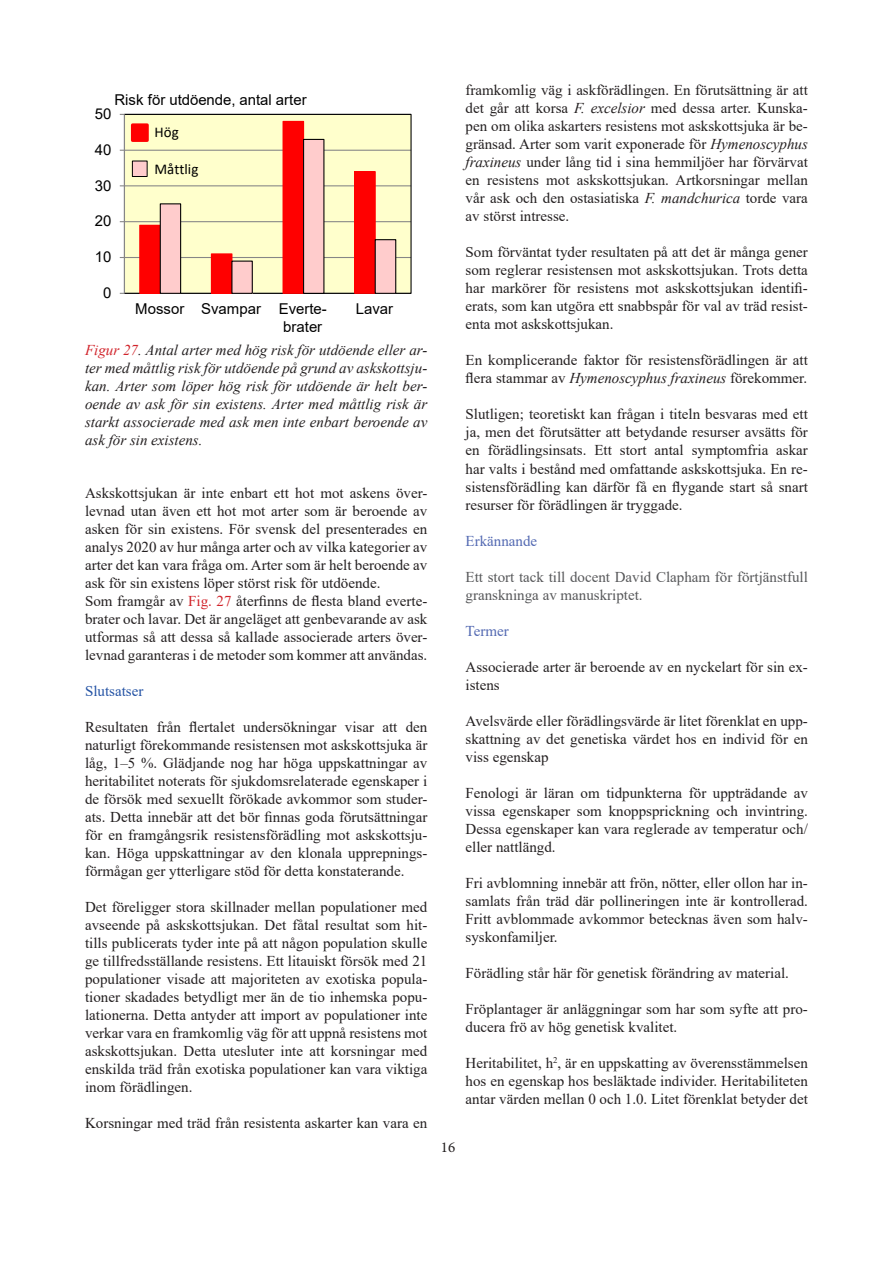
<style>
.page{position:relative;width:893px;height:1263px;background:#fff}
.page>*{position:absolute;margin:0;border:0;box-sizing:border-box;transform-origin:0 0}
.t1{font:15px/18px "Times New Roman";color:#231f20;text-align:justify}
.t2{font:italic 15px/18px "Times New Roman";color:#231f20;text-align:justify}
.t3{font:15px/18px "Times New Roman";color:#57585a}
.t4{font:15px/18px "Arial";color:#000}
.t5{font:15px "Times New Roman";color:#5369b2}
.t6{font:15px "Times New Roman";color:#2352a4}
.t7{font:15px "Calibri";color:#000}
.t8{font:15px "Minion Pro";color:#231f20}
.s1{color:#d1232a}
.s2{font-style:italic}
</style>
<div class="page">
<div style="left:124px;top:114px;width:287px;height:179px;background:#ffc"></div>
<hr style="left:124px;top:257px;width:287px;height:1px;background:#868686">
<hr style="left:124px;top:221px;width:287px;height:1px;background:#868686">
<hr style="left:124px;top:185px;width:287px;height:1px;background:#868686">
<hr style="left:124px;top:150px;width:287px;height:1px;background:#868686">
<div style="left:124px;top:114px;width:288px;height:180px;border:1px solid #000"></div>
<div style="left:140px;top:225px;width:20px;height:68px;background:#f00"></div>
<div style="left:139px;top:225px;width:22px;height:69px;border:1px solid #f00"></div>
<div style="left:211px;top:254px;width:21px;height:39px;background:#f00"></div>
<div style="left:211px;top:253px;width:21px;height:41px;border:1px solid #f00"></div>
<div style="left:283px;top:121px;width:21px;height:172px;background:#f00"></div>
<div style="left:282px;top:121px;width:22px;height:173px;border:1px solid #f00"></div>
<div style="left:355px;top:172px;width:20px;height:121px;background:#f00"></div>
<div style="left:354px;top:171px;width:22px;height:123px;border:1px solid #f00"></div>
<div style="left:160px;top:204px;width:21px;height:89px;background:#fcc"></div>
<div style="left:160px;top:203px;width:21px;height:91px;border:1px solid #000"></div>
<div style="left:232px;top:261px;width:20px;height:32px;background:#fcc"></div>
<div style="left:231px;top:261px;width:22px;height:33px;border:1px solid #000"></div>
<div style="left:304px;top:139px;width:20px;height:154px;background:#fcc"></div>
<div style="left:303px;top:139px;width:21px;height:155px;border:1px solid #000"></div>
<div style="left:375px;top:240px;width:21px;height:53px;background:#fcc"></div>
<div style="left:375px;top:239px;width:21px;height:55px;border:1px solid #000"></div>
<hr style="left:124px;top:114px;width:1px;height:179px;background:#868686">
<div style="left:131px;top:123px;width:18px;height:19px;background:#f00;border:3px solid #f00"></div>
<div style="left:132px;top:161px;width:15px;height:15px;background:#fcc"></div>
<div style="left:132px;top:161px;width:15px;height:16px;border:1px solid #000"></div>
<p class="t4" style="left:114px;top:91px;width:194px">Risk för utdöende, antal arter</p>
<p class="t4" style="left:95px;top:105px;width:18px">50</p>
<p class="t4" style="left:95px;top:140px;width:18px">40</p>
<p class="t4" style="left:95px;top:176px;width:18px">30</p>
<p class="t4" style="left:95px;top:212px;width:18px">20</p>
<p class="t4" style="left:95px;top:248px;width:18px">10</p>
<p class="t4" style="left:103px;top:284px;width:10px">0</p>
<p class="t7" style="left:154px;top:122px;width:26px">Hög</p>
<p class="t7" style="left:154px;top:158px;width:45px">Måttlig</p>
<p class="t4" style="left:283px;top:299px;width:45px;text-indent:-148px">Mossor Svampar Everte&shy;brater</p>
<p class="t4" style="left:356px;top:299px;width:39px">Lavar</p>
<p class="t2" style="left:85px;top:340px;width:344px"><span class="s1">Figur 27</span>. Antal arter med hög risk för utdöende eller ar&shy;ter med måttlig risk för utdöende på grund av askskottsju&shy;kan. Arter som löper hög risk för utdöende är helt ber&shy;oende av ask för sin existens. Arter med måttlig risk är starkt associerade med ask men inte enbart beroende av ask för sin existens.</p>
<p class="t1" style="left:85px;top:484px;width:344px">Askskottsjukan är inte enbart ett hot mot askens över&shy;levnad utan även ett hot mot arter som är beroende av asken för sin existens. För svensk del presenterades en analys 2020 av hur många arter och av vilka kategorier av arter det kan vara fråga om. Arter som är helt beroende av ask för sin existens löper störst risk för utdöende.</p>
<p class="t1" style="left:85px;top:592px;width:344px">Som framgår av <span class="s1">Fig. 27</span> återfinns de flesta bland everte&shy;brater och lavar. Det är angeläget att genbevarande av ask utformas så att dessa så kallade associerade arters över&shy;levnad garanteras i de metoder som kommer att användas.</p>
<p class="t6" style="left:85px;top:681px;width:60px">Slutsatser</p>
<p class="t1" style="left:85px;top:718px;width:344px">Resultaten från flertalet undersökningar visar att den naturligt förekommande resistensen mot askskottsjuka är låg, 1–5 %. Glädjande nog har höga uppskattningar av heritabilitet noterats för sjukdomsrelaterade egenskaper i de försök med sexuellt förökade avkommor som studer&shy;ats. Detta innebär att det bör finnas goda förutsättningar för en framgångsrik resistensförädling mot askskottsju&shy;kan. Höga uppskattningar av den klonala upprepnings&shy;förmågan ger ytterligare stöd för detta konstaterande.</p>
<p class="t1" style="left:85px;top:898px;width:344px">Det föreligger stora skillnader mellan populationer med avseende på askskottsjukan. Det fåtal resultat som hit&shy;tills publicerats tyder inte på att någon population skulle ge tillfredsställande resistens. Ett litauiskt försök med 21 populationer visade att majoriteten av exotiska popula&shy;tioner skadades betydligt mer än de tio inhemska popu&shy;lationerna. Detta antyder att import av populationer inte verkar vara en framkomlig väg för att uppnå resistens mot askskottsjukan. Detta utesluter inte att korsningar med enskilda träd från exotiska populationer kan vara viktiga inom förädlingen.</p>
<p class="t1" style="left:85px;top:1114px;width:344px">Korsningar med träd från resistenta askarter kan vara en</p>
<p class="t1" style="left:466px;top:81px;width:344px">framkomlig väg i askförädlingen. En förutsättning är att det går att korsa <span class="s2">F. excelsior</span> med dessa arter. Kunska&shy;pen om olika askarters resistens mot askskottsjuka är be&shy;gränsad. Arter som varit exponerade för <span class="s2">Hymenoscyphus fraxineus</span> under lång tid i sina hemmiljöer har förvärvat en resistens mot askskottsjukan. Artkorsningar mellan vår ask och den ostasiatiska <span class="s2">F. mandchurica</span> torde vara av störst intresse.</p>
<p class="t1" style="left:466px;top:243px;width:344px">Som förväntat tyder resultaten på att det är många gener som reglerar resistensen mot askskottsjukan. Trots detta har markörer för resistens mot askskottsjukan identifi&shy;erats, som kan utgöra ett snabbspår för val av träd resist&shy;enta mot askskottsjukan.</p>
<p class="t1" style="left:466px;top:351px;width:344px">En komplicerande faktor för resistensförädlingen är att flera stammar av <span class="s2">Hymenoscyphus fraxineus</span> förekommer.</p>
<p class="t1" style="left:466px;top:405px;width:344px">Slutligen; teoretiskt kan frågan i titeln besvaras med ett ja, men det förutsätter att betydande resurser avsätts för en förädlingsinsats. Ett stort antal symptomfria askar har valts i bestånd med omfattande askskottsjuka. En re&shy;sistensförädling kan därför få en flygande start så snart resurser för förädlingen är tryggade.</p>
<p class="t5" style="left:466px;top:530px;width:73px">Erkännande</p>
<p class="t3" style="left:466px;top:567px;width:344px">Ett stort tack till docent David Clapham för förtjänstfull granskninga av manuskriptet.</p>
<p class="t5" style="left:466px;top:620px;width:45px">Termer</p>
<p class="t1" style="left:466px;top:657px;width:344px">Associerade arter är beroende av en nyckelart för sin ex&shy;istens</p>
<p class="t1" style="left:466px;top:711px;width:344px">Avelsvärde eller förädlingsvärde är litet förenklat en upp&shy;skattning av det genetiska värdet hos en individ för en viss egenskap</p>
<p class="t1" style="left:466px;top:783px;width:344px">Fenologi är läran om tidpunkterna för uppträdande av vissa egenskaper som knoppsprickning och invintring.<br>Dessa egenskaper kan vara reglerade av temperatur och/ eller nattlängd.</p>
<p class="t1" style="left:466px;top:873px;width:344px">Fri avblomning innebär att frön, nötter, eller ollon har in&shy;samlats från träd där pollineringen inte är kontrollerad.<br>Fritt avblommade avkommor betecknas även som halv&shy;syskonfamiljer.</p>
<p class="t1" style="left:466px;top:963px;width:325px">Förädling står här för genetisk förändring av material.</p>
<p class="t1" style="left:466px;top:999px;width:344px">Fröplantager är anläggningar som har som syfte att pro&shy;ducera frö av hög genetisk kvalitet.</p>
<p class="t1" style="left:466px;top:1053px;width:344px">Heritabilitet, h<sup>2</sup>, är en uppskatting av överensstämmelsen hos en egenskap hos besläktade individer. Heritabiliteten antar värden mellan 0 och 1.0. Litet förenklat betyder det</p>
<p class="t8" style="left:441px;top:1137px;width:16px">16</p>
</div>
